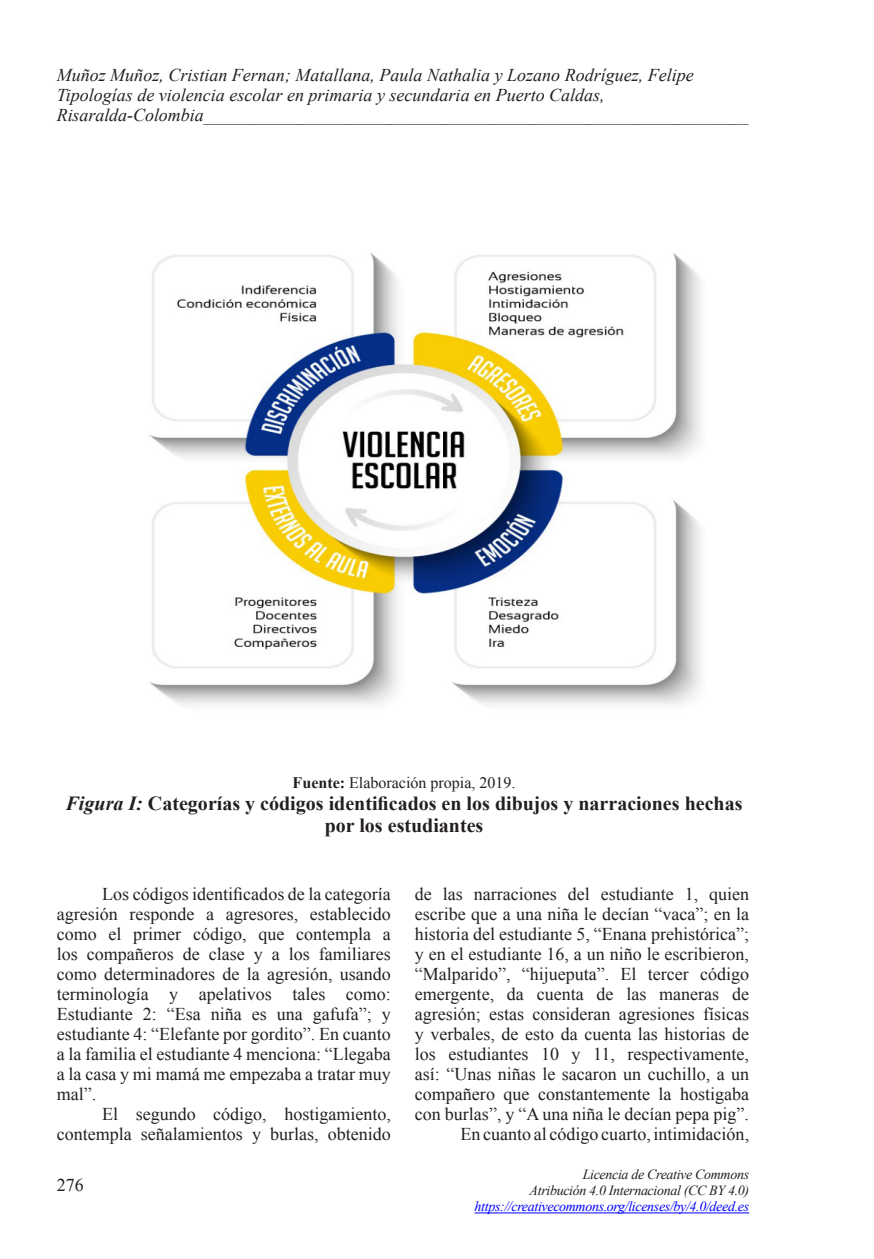
<style>
.page{position:relative;width:874px;height:1259px;background:#fff}
.page>*{position:absolute;margin:0;border:0;box-sizing:border-box;transform-origin:0 0}
.t1{font:700 20px/22px "Times New Roman";color:#231f20;text-align:center}
.t2{font:18px/20px "Times New Roman";color:#231f20;text-align:right}
.t3{font:italic 18px/20px "Times New Roman";color:#231f20}
.t4{font:16px "Times New Roman";color:#231f20}
.t5{font:italic 14px/16px "Times New Roman";letter-spacing:-.025em;color:#231f20;text-align:right}
.t6{font:italic 14px "Times New Roman";letter-spacing:-.025em;color:#00f}
.s1{font-weight:700}
.s2{font-style:italic}
</style>
<div class="page">
<hr style="left:474px;top:1212px;width:274px;height:1px;background:#00f">
<img style="left:149px;top:253px;width:552px;height:453px">
<p class="t3" style="left:57px;top:65px;width:693px">Muñoz Muñoz, Cristian Fernan; Matallana, Paula Nathalia y Lozano Rodríguez, Felipe<br>Tipologías de violencia escolar en primaria y secundaria en Puerto Caldas,<br>Risaralda-Colombia_____________________________________________________________</p>
<p class="t4" style="left:292px;top:771px;width:224px"><span class="s1">Fuente:</span> Elaboración propia, 2019.</p>
<p class="t1" style="left:66px;top:791px;width:678px"><span class="s2">Figura I:</span> Categorías y códigos identificados en los dibujos y narraciones hechas por los estudiantes</p>
<p class="t2" style="left:57px;top:883px;width:335px;text-align:justify;text-indent:45px">Los códigos identificados de la categoría agresión responde a agresores, establecido como el primer código, que contempla a los compañeros de clase y a los familiares como determinadores de la agresión, usando terminología y apelativos tales como:<br>Estudiante 2: “Esa niña es una gafufa”; y estudiante 4: “Elefante por gordito”. En cuanto a la familia el estudiante 4 menciona: “Llegaba a la casa y mi mamá me empezaba a tratar muy mal”.</p>
<p class="t2" style="left:57px;top:1103px;width:335px">El segundo código, hostigamiento, contempla señalamientos y burlas, obtenido</p>
<p class="t2" style="left:415px;top:883px;width:335px">de las narraciones del estudiante 1, quien escribe que a una niña le decían “vaca”; en la historia del estudiante 5, “Enana prehistórica”; y en el estudiante 16, a un niño le escribieron, “Malparido”, “hijueputa”. El tercer código emergente, da cuenta de las maneras de agresión; estas consideran agresiones físicas y verbales, de esto da cuenta las historias de los estudiantes 10 y 11, respectivamente, así: “Unas niñas le sacaron un cuchillo, a un compañero que constantemente la hostigaba con burlas”, y “A una niña le decían pepa pig”.<br>En cuanto al código cuarto, intimidación,</p>
<p class="t2" style="left:57px;top:1175px;width:28px">276</p>
<p class="t5" style="left:529px;top:1166px;width:221px">Licencia de Creative Commons<br>Atribución 4.0 Internacional (CC BY 4.0)</p>
<p class="t6" style="left:474px;top:1197px;width:276px">https://creativecommons.org/licenses/by/4.0/deed.es</p>
</div>
